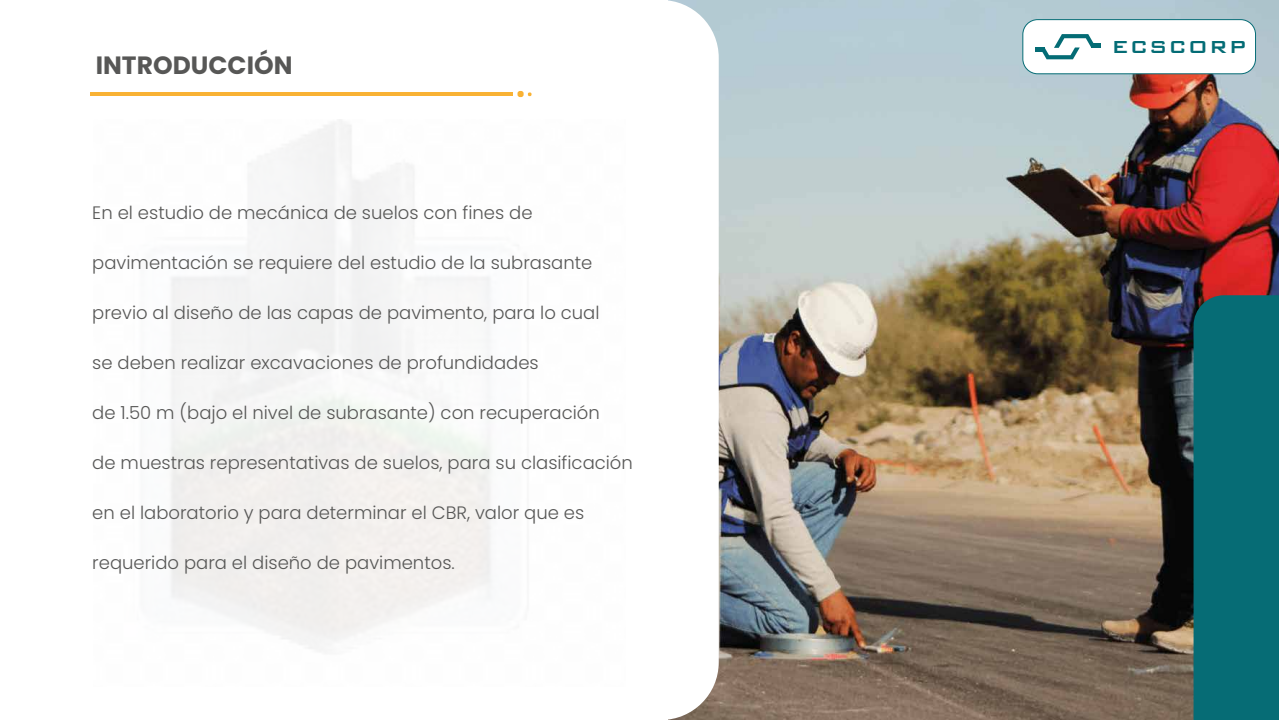
<style>
.page{position:relative;width:1279px;height:720px;background:#fff}
.page>*{position:absolute;margin:0;border:0;box-sizing:border-box;transform-origin:0 0}
.t1{font:700 25px "Poppins";color:#575756}
.t2{font:500 23.3px "Bank Gothic BT";letter-spacing:.035em;color:#046c75}
.t3{font:300 18px "Poppins";color:#575756}
</style>
<div class="page">
<img style="left:718px;top:0;width:560px;height:720px">
<div style="left:1193px;top:295px;width:85px;height:425px;background:#066c75"></div>
<hr style="left:90px;top:92px;width:422px;height:4px;background:#f9b234">
<svg style="left:517px;top:91px;width:14px;height:6px"></svg>
<div style="left:1022px;top:20px;width:233px;height:54px;background:#fff;border-radius:15px"></div>
<div style="left:1022px;top:19px;width:233px;height:55px;border:1px solid #056c75;border-radius:15px"></div>
<hr style="left:1091px;top:44px;width:10px;height:4px;background:#046c75">
<svg style="left:1039px;top:34px;width:57px;height:25px"></svg>
<hr style="left:1034px;top:48px;width:10px;height:4px;background:#046c75">
<h1 class="t1" style="left:96px;top:51px;width:198px">INTRODUCCIÓN</h1>
<p class="t3" style="left:92px;top:202px;width:442px">En el estudio de mecánica de suelos con fines de</p>
<p class="t3" style="left:92px;top:252px;width:501px">pavimentación se requiere del estudio de la subrasante</p>
<p class="t3" style="left:92px;top:302px;width:509px">previo al diseño de las capas de pavimento, para lo cual</p>
<p class="t3" style="left:92px;top:352px;width:448px">se deben realizar excavaciones de profundidades</p>
<p class="t3" style="left:92px;top:402px;width:509px">de 1.50 m (bajo el nivel de subrasante) con recuperación</p>
<p class="t3" style="left:92px;top:452px;width:542px">de muestras representativas de suelos, para su clasificación</p>
<p class="t3" style="left:92px;top:502px;width:493px">en el laboratorio y para determinar el CBR, valor que es</p>
<p class="t3" style="left:92px;top:552px;width:364px">requerido para el diseño de pavimentos.</p>
<p class="t2" style="left:1111px;top:35px;width:136px">ECSCORP</p>
</div>
